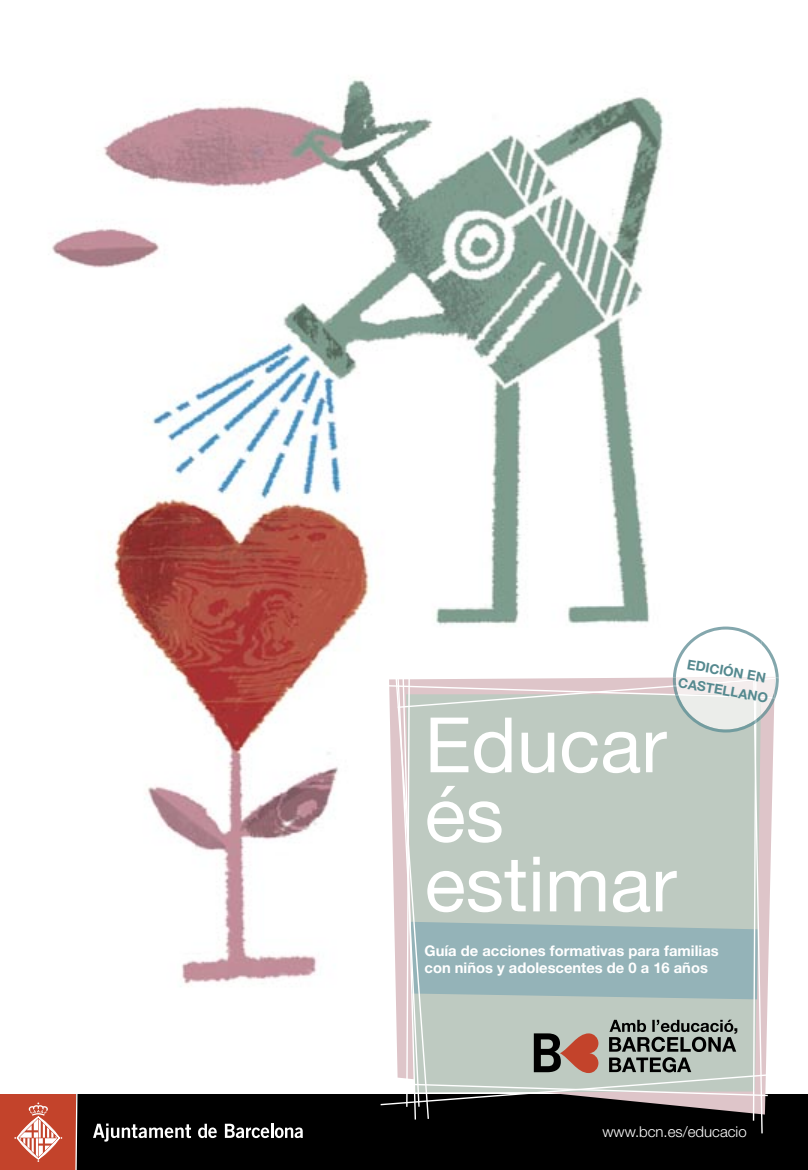
<style>
.page{position:relative;width:808px;height:1170px;background:#fff}
.page>*{position:absolute;margin:0;border:0;box-sizing:border-box;transform-origin:0 0}
.t1{font:76.5px/69.6px "Helvetica Neue";color:#fff}
.t2{font:700 18px "Helvetica Neue";color:#000}
.t3{font:300 15px "Helvetica Neue";color:#fff}
.t4{font:700 14.7px/17.7px "Helvetica Neue";color:#fff}
.t5{font:700 13.5px/19.5px "Helvetica Neue";color:#55898f;text-align:center}
</style>
<div class="page">
<img style="left:52px;top:79px;width:612px;height:908px">
<div style="left:0;top:1094px;width:808px;height:75px;background:#000"></div>
<div style="left:1px;top:1094px;width:75px;height:75px;background:#c3432b"></div>
<svg style="left:75px;top:1094px;width:3px;height:75px"></svg>
<svg style="left:14px;top:1102px;width:48px;height:59px"></svg>
<svg style="left:93px;top:1123px;width:98px;height:18px"></svg>
<svg style="left:198px;top:1123px;width:19px;height:14px"></svg>
<svg style="left:225px;top:1123px;width:78px;height:14px"></svg>
<img style="left:691px;top:626px;width:70px;height:14px">
<svg style="left:368px;top:640px;width:411px;height:493px"></svg>
<p class="t5" style="left:683px;top:653px;width:92px;rotate:10deg">EDICIÓN EN<br>CASTELLANO</p>
<h1 class="t1" style="left:425px;top:709px;width:254px">Educar és estimar</h1>
<p class="t4" style="left:425px;top:941px;width:296px">Guía de acciones formativas para familias con niños y adolescentes de 0 a 16 años</p>
<p class="t2" style="left:733px;top:1013px;width:7px">,</p>
<p class="t3" style="left:602px;top:1122px;width:146px">www.bcn.es/educacio</p>
</div>
